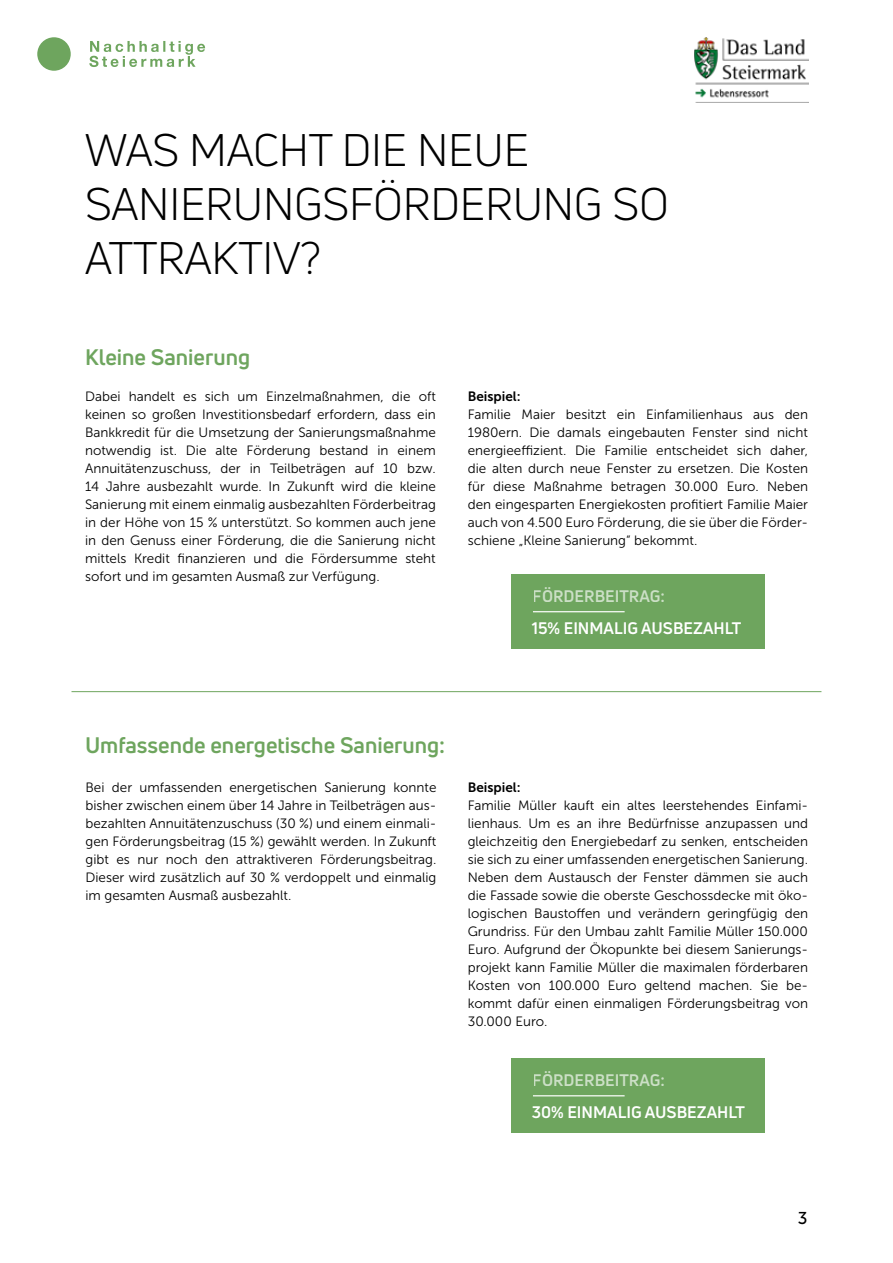
<style>
.page{position:relative;width:893px;height:1263px;background:#fff}
.page>*{position:absolute;margin:0;border:0;box-sizing:border-box;transform-origin:0 0}
.t1{font:44.7px/53.6px "Uni Neue";letter-spacing:-.005em;color:#000}
.t2{font:700 22.05px "Uni Neue";color:#6ea55e}
.t3{font:17.1px "Museo Sans 500";color:#000}
.t4{font:700 16.35px "Uni Neue";color:#fff}
.t5{font:13.5px/18px "Museo Sans 300";color:#000;text-align:justify}
.t6{font:13.5px "Museo Sans 700";color:#000}
</style>
<div class="page">
<svg style="left:89px;top:41px;width:116px;height:26px"></svg>
<div style="left:37px;top:37px;width:34px;height:34px;background:#6ea55e;border-radius:50%"></div>
<div style="left:511px;top:574px;width:254px;height:75px;background:#6ea55e"></div>
<hr style="left:533px;top:611px;width:92px;height:1px;background:#fff">
<div style="left:511px;top:1058px;width:254px;height:75px;background:#6ea55e"></div>
<hr style="left:533px;top:1095px;width:92px;height:1px;background:#fff">
<img style="left:695px;top:37px;width:113px;height:61px">
<hr style="left:72px;top:691px;width:749px;height:1px;background:#6ea55e">
<h1 class="t1" style="left:85px;top:123px;width:585px">WAS MACHT DIE NEUE<br>SANIERUNGSFÖRDERUNG SO<br>ATTRAKTIV?</h1>
<h2 class="t2" style="left:85px;top:343px;width:167px">Kleine Sanierung</h2>
<p class="t5" style="left:85px;top:388px;width:352px">Dabei handelt es sich um Einzelmaßnahmen, die oft keinen so großen Investitionsbedarf erfordern, dass ein Bankkredit für die Umsetzung der Sanierungsmaßnahme notwendig ist. Die alte Förderung bestand in einem Annuitätenzuschuss, der in Teilbeträgen auf 10 bzw.<br>14 Jahre ausbezahlt wurde. In Zukunft wird die kleine Sanierung mit einem einmalig ausbezahlten Förderbeitrag in der Höhe von 15 % unterstützt. So kommen auch jene in den Genuss einer Förderung, die die Sanierung nicht mittels Kredit finanzieren und die Fördersumme steht sofort und im gesamten Ausmaß zur Verfügung.</p>
<p class="t6" style="left:468px;top:389px;width:54px">Beispiel:</p>
<p class="t5" style="left:468px;top:406px;width:342px">Familie Maier besitzt ein Einfamilienhaus aus den 1980ern. Die damals eingebauten Fenster sind nicht energieeffizient. Die Familie entscheidet sich daher, die alten durch neue Fenster zu ersetzen. Die Kosten für diese Maßnahme betragen 30.000 Euro. Neben den eingesparten Energiekosten profitiert Familie Maier auch von 4.500 Euro Förderung, die sie über die Förder&shy;schiene „Kleine Sanierung“ bekommt.</p>
<p class="t4" style="left:533px;top:585px;width:133px">FÖRDERBEITRAG:</p>
<p class="t4" style="left:532px;top:618px;width:211px">15% EINMALIG AUSBEZAHLT</p>
<h2 class="t2" style="left:85px;top:731px;width:362px">Umfassende energetische Sanierung:</h2>
<p class="t5" style="left:85px;top:778px;width:352px">Bei der umfassenden energetischen Sanierung konnte bisher zwischen einem über 14 Jahre in Teilbeträgen aus&shy;bezahlten Annuitätenzuschuss (30 %) und einem einmali&shy;gen Förderungsbeitrag (15 %) gewählt werden. In Zukunft gibt es nur noch den attraktiveren Förderungsbeitrag.<br>Dieser wird zusätzlich auf 30 % verdoppelt und einmalig im gesamten Ausmaß ausbezahlt.</p>
<p class="t6" style="left:468px;top:780px;width:54px">Beispiel:</p>
<p class="t5" style="left:468px;top:796px;width:342px">Familie Müller kauft ein altes leerstehendes Einfami&shy;lienhaus. Um es an ihre Bedürfnisse anzupassen und gleichzeitig den Energiebedarf zu senken, entscheiden sie sich zu einer umfassenden energetischen Sanierung.<br>Neben dem Austausch der Fenster dämmen sie auch die Fassade sowie die oberste Geschossdecke mit öko&shy;logischen Baustoffen und verändern geringfügig den Grundriss. Für den Umbau zahlt Familie Müller 150.000<br>Euro. Aufgrund der Ökopunkte bei diesem Sanierungs&shy;projekt kann Familie Müller die maximalen förderbaren Kosten von 100.000 Euro geltend machen. Sie be&shy;kommt dafür einen einmaligen Förderungsbeitrag von 30.000 Euro.</p>
<p class="t4" style="left:533px;top:1070px;width:133px">FÖRDERBEITRAG:</p>
<p class="t4" style="left:532px;top:1102px;width:215px">30% EINMALIG AUSBEZAHLT</p>
<p class="t3" style="left:798px;top:1208px;width:11px">3</p>
</div>
